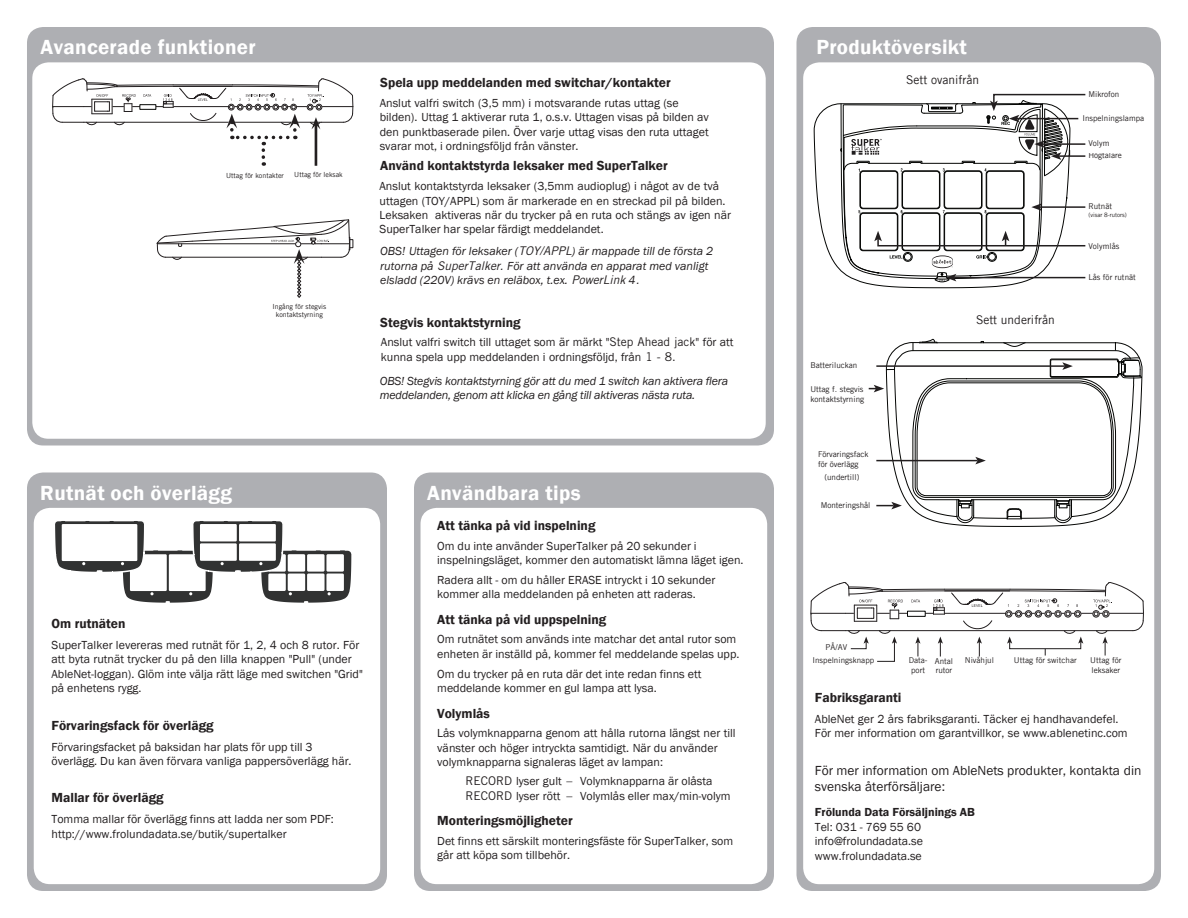
<style>
.page{position:relative;width:1188px;height:918px;background:#fff}
.page>*{position:absolute;margin:0;border:0;box-sizing:border-box;transform-origin:0 0}
.t1{font:600 21px "Franklin Gothic";letter-spacing:.015em;color:#fff}
.t2{font:600 13.5px "Franklin Gothic";color:#231f20}
.t3{font:13.5px "Franklin Gothic Demi";color:#231f20}
.t4{font:13.5px/16.2px "Franklin Gothic";color:#231f20}
.t5{font:12px/14.4px "Franklin Gothic";color:#231f20}
.t6{font:12px/14.4px "Franklin Gothic";color:#231f20}
.t7{font:italic 12px/14.4px "Franklin Gothic";letter-spacing:-.015em;color:#231f20}
.t8{font:12px "Trade Gothic LT";color:#231f20}
.t9{font:8.1px/9.8px "Trade Gothic LT";color:#231f20}
.t10{font:7.05px/8.4px "Trade Gothic LT";color:#231f20;text-align:center}
.t11{font:6px "Trade Gothic LT";color:#231f20}
.s1{font-family:"Trade Gothic"}
.s2{font-weight:600}
.s3{font-style:inherit}
</style>
<div class="page">
<div style="left:414px;top:472px;width:360px;height:419px;background:#aeafb3;border-radius:16px"></div>
<div style="left:421px;top:508px;width:346px;height:376px;background:#fff;border-radius:16px"></div>
<div style="left:796px;top:27px;width:365px;height:864px;background:#aeafb3;border-radius:16px"></div>
<div style="left:803px;top:62px;width:351px;height:822px;background:#fff;border-radius:16px"></div>
<div style="left:27px;top:27px;width:747px;height:419px;background:#aeafb3;border-radius:16px"></div>
<div style="left:32px;top:62px;width:734px;height:377px;background:#fff;border-radius:16px"></div>
<svg style="left:52px;top:78px;width:301px;height:88px"></svg>
<svg style="left:157px;top:219px;width:196px;height:79px"></svg>
<div style="left:27px;top:472px;width:360px;height:419px;background:#aeafb3;border-radius:16px"></div>
<div style="left:34px;top:508px;width:346px;height:376px;background:#fff;border-radius:16px"></div>
<svg style="left:810px;top:582px;width:334px;height:80px"></svg>
<svg style="left:947px;top:365px;width:196px;height:162px"></svg>
<svg style="left:813px;top:103px;width:27px;height:168px"></svg>
<svg style="left:840px;top:93px;width:246px;height:195px"></svg>
<svg style="left:869px;top:339px;width:273px;height:185px"></svg>
<svg style="left:55px;top:521px;width:296px;height:82px"></svg>
<div style="left:200px;top:524px;width:37px;height:17px;background:#fff"></div>
<div style="left:239px;top:524px;width:37px;height:17px;background:#fff"></div>
<div style="left:200px;top:543px;width:37px;height:18px;background:#fff"></div>
<div style="left:239px;top:543px;width:37px;height:18px;background:#fff"></div>
<p class="t1" style="left:41px;top:34px;width:217px">Avancerade funktioner</p>
<p class="t1" style="left:816px;top:34px;width:152px">Produktöversikt</p>
<p class="t10" style="left:226px;top:171px;width:59px">Uttag för kontakter</p>
<p class="t10" style="left:294px;top:170px;width:50px">Uttag för leksak</p>
<p class="t10" style="left:272px;top:302px;width:55px">Ingång för stegvis kontaktstyrning</p>
<p class="t2" style="left:380px;top:74px;width:292px">Spela upp meddelanden med switchar/kontakter</p>
<p class="t5" style="left:380px;top:96px;width:331px">Anslut valfri switch (3,5 mm) i motsvarande rutas uttag (se bilden). Uttag 1 aktiverar ruta 1, o.s.v. Uttagen visas på bilden av den punktbaserade pilen. Över varje uttag visas den ruta uttaget svarar mot, i ordningsföljd från vänster.</p>
<p class="t2" style="left:380px;top:157px;width:289px">Använd kontaktstyrda leksaker med SuperTalker</p>
<p class="t5" style="left:380px;top:179px;width:353px">Anslut kontaktstyrda leksaker (3,5mm audioplug) i något av de två uttagen (TOY/APPL) som är markerade en en streckad pil på bilden.<br>Leksaken aktiveras när du trycker på en ruta och stängs av igen när SuperTalker har spelar färdigt meddelandet.</p>
<p class="t7" style="left:380px;top:244px;width:334px">OBS! Uttagen för leksaker (<span class="s1">TOY/APPL</span>) är mappade till de första 2 rutorna på <span class="s1">SuperTalker.</span> För att använda en apparat med vanligt elsladd (220V) krävs en reläbox, t.ex. <span class="s1">PowerLink</span> 4<span class="s1">.</span></p>
<p class="t2" style="left:380px;top:315px;width:142px">Stegvis kontaktstyrning</p>
<p class="t5" style="left:381px;top:335px;width:354px">Anslut valfri switch till uttaget som är märkt "<span class="s1">Step Ahead jack</span>" för att kunna spela upp meddelanden i ordningsföljd, från <span class="s1">1 - 8.</span></p>
<p class="t7" style="left:380px;top:374px;width:350px">OBS! Stegvis kontaktstyrning gör att du med 1 switch kan aktivera flera meddelanden, genom att klicka en gång till aktiveras nästa ruta.</p>
<p class="t1" style="left:40px;top:480px;width:193px">Rutnät och överlägg</p>
<p class="t1" style="left:427px;top:480px;width:155px">Användbara tips</p>
<p class="t3" style="left:437px;top:517px;width:160px">Att tänka på vid inspelning</p>
<p class="t8" style="left:906px;top:72px;width:74px">Sett ovanifrån</p>
<p class="t9" style="left:810px;top:360px;width:49px">Batteriluckan</p>
<p class="t9" style="left:810px;top:384px;width:55px">Uttag f. stegvis kontaktstyrning</p>
<p class="t9" style="left:818px;top:449px;width:52px">Förvaringsfack för överlägg</p>
<p class="t9" style="left:824px;top:473px;width:36px">(undertill)</p>
<p class="t9" style="left:821px;top:500px;width:51px">Monteringshål</p>
<p class="t8" style="left:976px;top:312px;width:80px">Sett underifrån</p>
<p class="t9" style="left:1088px;top:89px;width:32px">Mikrofon</p>
<p class="t9" style="left:1082px;top:113px;width:63px">Inspelningslampa</p>
<p class="t9" style="left:1088px;top:138px;width:23px">Volym</p>
<p class="t9" style="left:1088px;top:150px;width:35px">Högtalare</p>
<p class="t9" style="left:1088px;top:201px;width:25px">Rutnät</p>
<p class="t11" style="left:1088px;top:211px;width:40px">(visar 8-rutors)</p>
<p class="t9" style="left:1088px;top:241px;width:32px">Volymlås</p>
<p class="t9" style="left:1088px;top:272px;width:49px">Lås för rutnät</p>
<p class="t2" style="left:52px;top:615px;width:75px">Om rutnäten</p>
<p class="t5" style="left:52px;top:638px;width:313px">SuperTalker levereras med rutnät för 1, 2, 4 och 8 rutor. För att byta rutnät trycker du på den lilla knappen "Pull" (under AbleNet-loggan). Glöm inte välja rätt läge med switchen "Grid" på enhetens rygg.</p>
<p class="t2" style="left:52px;top:717px;width:164px">Förvaringsfack för överlägg</p>
<p class="t5" style="left:52px;top:740px;width:302px">Förvaringsfacket på baksidan har plats för upp till 3 överlägg. Du kan även förvara vanliga pappersöverlägg här.</p>
<p class="t2" style="left:52px;top:790px;width:114px">Mallar för överlägg</p>
<p class="t5" style="left:52px;top:813px;width:284px">Tomma mallar för överlägg finns att ladda ner som PDF: http://www.frolundadata.se/butik/supertalker</p>
<p class="t6" style="left:437px;top:539px;width:308px">Om du inte använder SuperTalker på 20 sekunder i inspelningsläget, kommer den automatiskt lämna läget igen.</p>
<p class="t6" style="left:437px;top:573px;width:280px">Radera allt - om du håller ERASE intryckt i 10 sekunder kommer alla meddelanden på enheten att raderas.</p>
<p class="t3" style="left:437px;top:611px;width:171px">Att tänka på vid uppspelning</p>
<p class="t6" style="left:437px;top:632px;width:304px">Om rutnätet som används inte matchar det antal rutor som enheten är inställd på, kommer fel meddelande spelas upp.</p>
<p class="t6" style="left:437px;top:667px;width:266px">Om du trycker på en ruta där det inte redan finns ett meddelande kommer en gul lampa att lysa.</p>
<p class="t3" style="left:437px;top:705px;width:54px">Volymlås</p>
<p class="t6" style="left:437px;top:726px;width:300px">Lås volymknapparna genom att hålla rutorna längst ner till vänster och höger intryckta samtidigt. När du använder volymknapparna signaleras läget av lampan:</p>
<p class="t6" style="left:465px;top:774px;width:267px"><span class="s1">RECORD</span> lyser gult <span class="s1">–</span> Volymknapparna är olåsta<br><span class="s1">RECORD</span> lyser rött <span class="s1">–</span> Volymlås eller max/min-volym</p>
<p class="t3" style="left:437px;top:812px;width:137px">Monteringsmöjligheter</p>
<p class="t6" style="left:437px;top:834px;width:298px">Det finns ett särskilt monteringsfäste för SuperTalker, som går att köpa som tillbehör.</p>
<p class="t9" style="left:826px;top:643px;width:23px">PÅ/AV</p>
<p class="t9" style="left:812px;top:656px;width:63px">Inspelningsknapp</p>
<p class="t9" style="left:909px;top:656px;width:20px">Data-</p>
<p class="t9" style="left:1014px;top:656px;width:64px">Uttag för switchar</p>
<p class="t9" style="left:911px;top:665px;width:15px">port</p>
<p class="t9" style="left:935px;top:656px;width:20px">Antal rutor</p>
<p class="t9" style="left:965px;top:656px;width:31px">Nivåhjul</p>
<p class="t9" style="left:1090px;top:656px;width:33px">Uttag för leksaker</p>
<p class="t2" style="left:815px;top:689px;width:88px">Fabriksgaranti</p>
<p class="t5" style="left:815px;top:712px;width:314px">AbleNet ger 2 års fabriksgaranti. Täcker ej handhavandefel.<br>För mer information om garantvillkor, se www.ablenetinc.com</p>
<p class="t4" style="left:815px;top:762px;width:328px">För mer information om AbleNets produkter, kontakta din svenska återförsäljare:</p>
<p class="t5" style="left:815px;top:805px;width:162px"><span class="s2">Frölunda Data Försäljnings AB<br></span><span class="s3">Tel:</span> 031 - 769 55 60 info@frolundadata.se www.frolundadata.se</p>
</div>
